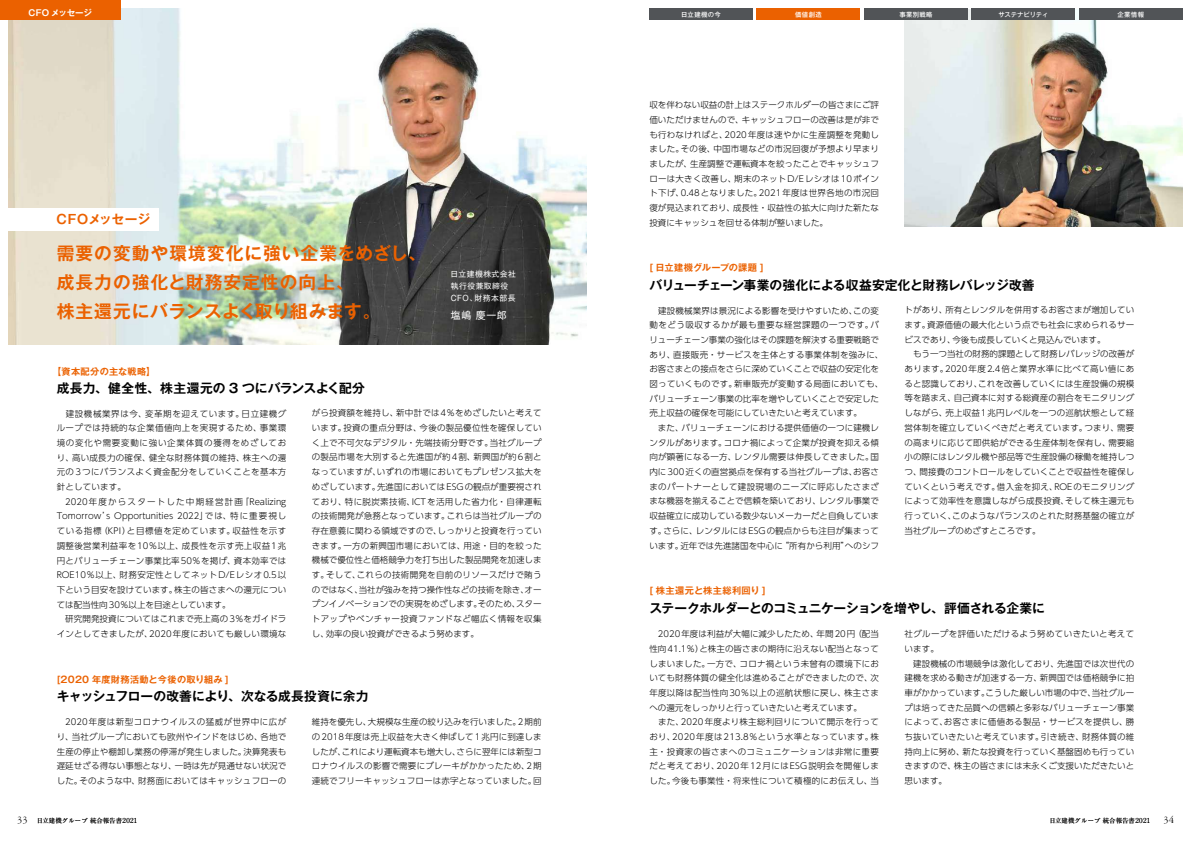
<style>
.page{position:relative;width:1191px;height:842px;background:#fff}
.page>*{position:absolute;margin:0;border:0;box-sizing:border-box;transform-origin:0 0}
.t1{font:700 17.7px/29.1px "Gothic MB101 Pro De";letter-spacing:.06em;color:#eb6100}
.t2{font:700 12.8px "Gothic MB101 Pro De";letter-spacing:-.015em;color:#000}
.t3{font:700 12.8px "Gothic MB101 Pro De";letter-spacing:-.04em;color:#000}
.t4{font:700 12.8px "Gothic MB101 Pro De";letter-spacing:.015em;color:#000}
.t5{font:700 12.8px "Gothic MB101 Pro De";letter-spacing:.01em;color:#eb6100}
.t6{font:9.9px "Gothic MB101 Pro";color:#fff}
.t7{font:700 9.2px "Gothic MB101 Pro De";letter-spacing:.025em;color:#eb6100}
.t8{font:300 8.5px/14.7px "UD Shin Go Pro";letter-spacing:.015em;color:#000;text-align:justify}
.t9{font:300 8.5px/14.7px "UD Shin Go Pro";letter-spacing:.045em;color:#000}
.t10{font:700 8.5px "Gothic MB101 Pro De";letter-spacing:-.01em;color:#fff}
.t11{font:7.8px/12px "Gothic MB101 Pro";letter-spacing:.06em;color:#fff}
.t12{font:6.4px "Ryumin Pro";letter-spacing:.02em;color:#000}
.t13{font:500 6.4px "Gothic MB101 Pro";letter-spacing:.045em;color:#fff}
.t14{font:500 6.4px "Gothic MB101 Pro";letter-spacing:-.02em;color:#fff}
.s1{font-family:"Garamond Three";font-size:10.6px}
.s2{font-weight:300;font-size:6.8px}
</style>
<div class="page">
<img style="left:904px;top:10px;width:278px;height:217px">
<img style="left:9px;top:9px;width:578px;height:335px">
<div style="left:0;top:0;width:121px;height:20px;background:#eb6100"></div>
<div style="left:0;top:208px;width:159px;height:23px;background:#fff"></div>
<div style="left:649px;top:9px;width:103px;height:11px;background:#515457"></div>
<div style="left:864px;top:9px;width:103px;height:11px;background:#515457"></div>
<div style="left:757px;top:9px;width:103px;height:11px;background:#eb6100"></div>
<div style="left:971px;top:9px;width:104px;height:11px;background:#515457"></div>
<div style="left:1079px;top:9px;width:103px;height:11px;background:#515457"></div>
<p class="t10" style="left:29px;top:6px;width:65px">CFO メッセージ</p>
<h2 class="t5" style="left:57px;top:209px;width:95px">CFOメッセージ</h2>
<h1 class="t1" style="left:57px;top:237px;width:371px">需要の変動や環境変化に強い企業をめざし、成長力の強化と財務安定性の向上、<br>株主還元にバランスよく取り組みます。</h1>
<p class="t7" style="left:52px;top:364px;width:105px">【資本配分の主な戦略】</p>
<h2 class="t4" style="left:57px;top:377px;width:310px">成長力、健全性、株主還元の 3 つにバランスよく配分</h2>
<p class="t11" style="left:450px;top:267px;width:67px">日立建機株式会社執行役兼取締役<br>CFO、財務本部長</p>
<p class="t6" style="left:451px;top:307px;width:57px">塩嶋 慶一郎</p>
<p class="t9" style="left:57px;top:406px;width:231px">　建設機械業界は今、変革期を迎えています。日立建機グループでは持続的な企業価値向上を実現するため、事業環境の変化や需要変動に強い企業体質の獲得をめざしており、高い成長力の確保、健全な財務体質の維持、株主への還元の3つにバランスよく資金配分をしていくことを基本方針としています。<br>　2020年度からスタートした中期経営計画「Realizing<br>Tomorrow’s Opportunities 2022」では、特に重要視している指標（KPI）と目標値を定めています。収益性を示す調整後営業利益率を10％以上、成長性を示す売上収益1兆円とバリューチェーン事業比率50％を掲げ、資本効率では<br>ROE10％以上、財務安定性としてネットD/Eレシオ0.5以下という目安を設けています。株主の皆さまへの還元については配当性向30％以上を目途としています。<br>　研究開発投資についてはこれまで売上高の3％をガイドラインとしてきましたが、2020年度においても厳しい環境な</p>
<p class="t8" style="left:312px;top:405px;width:231px">がら投資額を維持し、新中計では4％をめざしたいと考えています。投資の重点分野は、今後の製品優位性を確保していく上で不可欠なデジタル・先端技術分野です。当社グループの製品市場を大別すると先進国が約4割、新興国が約6割となっていますが、いずれの市場においてもプレゼンス拡大をめざしています。先進国においてはESGの観点が重要視されており、特に脱炭素技術、ICTを活用した省力化・自律運転の技術開発が急務となっています。これらは当社グループの存在意義に関わる領域ですので、しっかりと投資を行っていきます。一方の新興国市場においては、用途・目的を絞った機械で優位性と価格競争力を打ち出した製品開発を加速します。そして、これらの技術開発を自前のリソースだけで賄うのではなく、当社が強みを持つ操作性などの技術を除き、オープンイノベーションでの実現をめざします。そのため、スタートアップやベンチャー投資ファンドなど幅広く情報を収集し、効率の良い投資ができるよう努めます。</p>
<p class="t7" style="left:57px;top:672px;width:173px">[2020 年度財務活動と今後の取り組み ]</p>
<h2 class="t2" style="left:57px;top:685px;width:313px">キャッシュフローの改善により、次なる成長投資に余力</h2>
<p class="t8" style="left:57px;top:714px;width:231px">　2020年度は新型コロナウイルスの猛威が世界中に広がり、当社グループにおいても欧州やインドをはじめ、各地で生産の停止や棚卸し業務の停滞が発生しました。決算発表も遅延せざる得ない事態となり、一時は先が見通せない状況でした。そのような中、財務面においてはキャッシュフローの</p>
<p class="t8" style="left:312px;top:714px;width:231px">維持を優先し、大規模な生産の絞り込みを行いました。2期前の2018年度は売上収益を大きく伸ばして1兆円に到達しましたが、これにより運転資本も増大し、さらに翌年には新型コロナウイルスの影響で需要にブレーキがかかったため、2期連続でフリーキャッシュフローは赤字となっていました。回</p>
<p class="t13" style="left:681px;top:9px;width:41px">日立建機の今</p>
<p class="t13" style="left:795px;top:9px;width:28px">価値創造</p>
<p class="t13" style="left:899px;top:9px;width:35px">事業別戦略</p>
<p class="t14" style="left:998px;top:9px;width:52px">サステナビリティ</p>
<p class="t13" style="left:1117px;top:9px;width:28px">企業情報</p>
<p class="t8" style="left:649px;top:97px;width:231px">収を伴わない収益の計上はステークホルダーの皆さまにご評価いただけませんので、キャッシュフローの改善は是が非でも行わなければと、2020年度は速やかに生産調整を発動しました。その後、中国市場などの市況回復が予想より早まりましたが、生産調整で運転資本を絞ったことでキャッシュフローは大きく改善し、期末のネットD/Eレシオは10ポイント下げ、0.48となりました。2021年度は世界各地の市況回復が見込まれており、成長性・収益性の拡大に向けた新たな投資にキャッシュを回せる体制が整いました。</p>
<p class="t7" style="left:649px;top:259px;width:116px">[ 日立建機グループの課題 ]</p>
<h2 class="t2" style="left:649px;top:274px;width:387px">バリューチェーン事業の強化による収益安定化と財務レバレッジ改善</h2>
<p class="t8" style="left:649px;top:303px;width:235px;text-align:left">　建設機械業界は景況による影響を受けやすいため、この変動をどう吸収するかが最も重要な経営課題の一つです。バリューチェーン事業の強化はその課題を解決する重要戦略であり、直接販売・サービスを主体とする事業体制を強みに、お客さまとの接点をさらに深めていくことで収益の安定化を図っていくものです。新車販売が変動する局面においても、バリューチェーン事業の比率を増やしていくことで安定した売上収益の確保を可能にしていきたいと考えています。<br>　また、バリューチェーンにおける提供価値の一つに建機レンタルがあります。コロナ禍によって企業が投資を抑える傾向が顕著になる一方、レンタル需要は伸長してきました。国内に300近くの直営拠点を保有する当社グループは、お客さまのパートナーとして建設現場のニーズに呼応したさまざまな機器を揃えることで信頼を築いており、レンタル事業で収益確立に成功している数少ないメーカーだと自負しています。さらに、レンタルにはESGの観点からも注目が集まっています。近年では先進諸国を中心に“所有から利用”へのシフ</p>
<p class="t8" style="left:904px;top:302px;width:231px;text-align:left">トがあり、所有とレンタルを併用するお客さまが増加しています。資源価値の最大化という点でも社会に求められるサービスであり、今後も成長していくと見込んでいます。<br>　もう一つ当社の財務的課題として財務レバレッジの改善があります。2020年度2.4倍と業界水準に比べて高い値にあると認識しており、これを改善していくには生産設備の規模等を踏まえ、自己資本に対する総資産の割合をモニタリングしながら、売上収益1兆円レベルを一つの巡航状態として経営体制を確立していくべきだと考えています。つまり、需要の高まりに応じて即供給ができる生産体制を保有し、需要縮小の際にはレンタル機や部品等で生産設備の稼働を維持しつつ、間接費のコントロールをしていくことで収益性を確保していくという考えです。借入金を抑え、ROEのモニタリングによって効率性を意識しながら成長投資、そして株主還元も行っていく、このようなバランスのとれた財務基盤の確立が当社グループのめざすところです。</p>
<p class="t7" style="left:649px;top:582px;width:118px">[ 株主還元と株主総利回り ]</p>
<h2 class="t3" style="left:649px;top:597px;width:397px">ステークホルダーとのコミュニケーションを増やし、評価される企業に</h2>
<p class="t8" style="left:649px;top:626px;width:231px;text-align:left">　2020年度は利益が大幅に減少したため、年間20円（配当性向41.1％）と株主の皆さまの期待に沿えない配当となってしまいました。一方で、コロナ禍という未曾有の環境下においても財務体質の健全化は進めることができましたので、次年度以降は配当性向30％以上の巡航状態に戻し、株主さまへの還元をしっかりと行っていきたいと考えています。<br>　また、2020年度より株主総利回りについて開示を行っており、2020年度は213.8％という水準となっています。株主・投資家の皆さまへのコミュニケーションは非常に重要だと考えており、2020年12月にはESG説明会を開催しました。今後も事業性・将来性について積極的にお伝えし、当</p>
<p class="t8" style="left:904px;top:626px;width:231px;text-align:left">社グループを評価いただけるよう努めていきたいと考えています。<br>　建設機械の市場競争は激化しており、先進国では次世代の建機を求める動きが加速する一方、新興国では価格競争に拍車がかかっています。こうした厳しい市場の中で、当社グループは培ってきた品質への信頼と多彩なバリューチェーン事業によって、お客さまに価値ある製品・サービスを提供し、勝ち抜いていきたいと考えています。引き続き、財務体質の維持向上に努め、新たな投資を行っていく基盤固めも行っていきますので、株主の皆さまには末永くご支援いただきたいと思います。</p>
<p class="t12" style="left:17px;top:815px;width:122px"><span class="s1">33</span> 日立建機グループ 統合報告書<span class="s2">2021</span></p>
<p class="t12" style="left:1049px;top:815px;width:126px">日立建機グループ 統合報告書<span class="s2">2021</span> <span class="s1">34</span></p>
</div>
